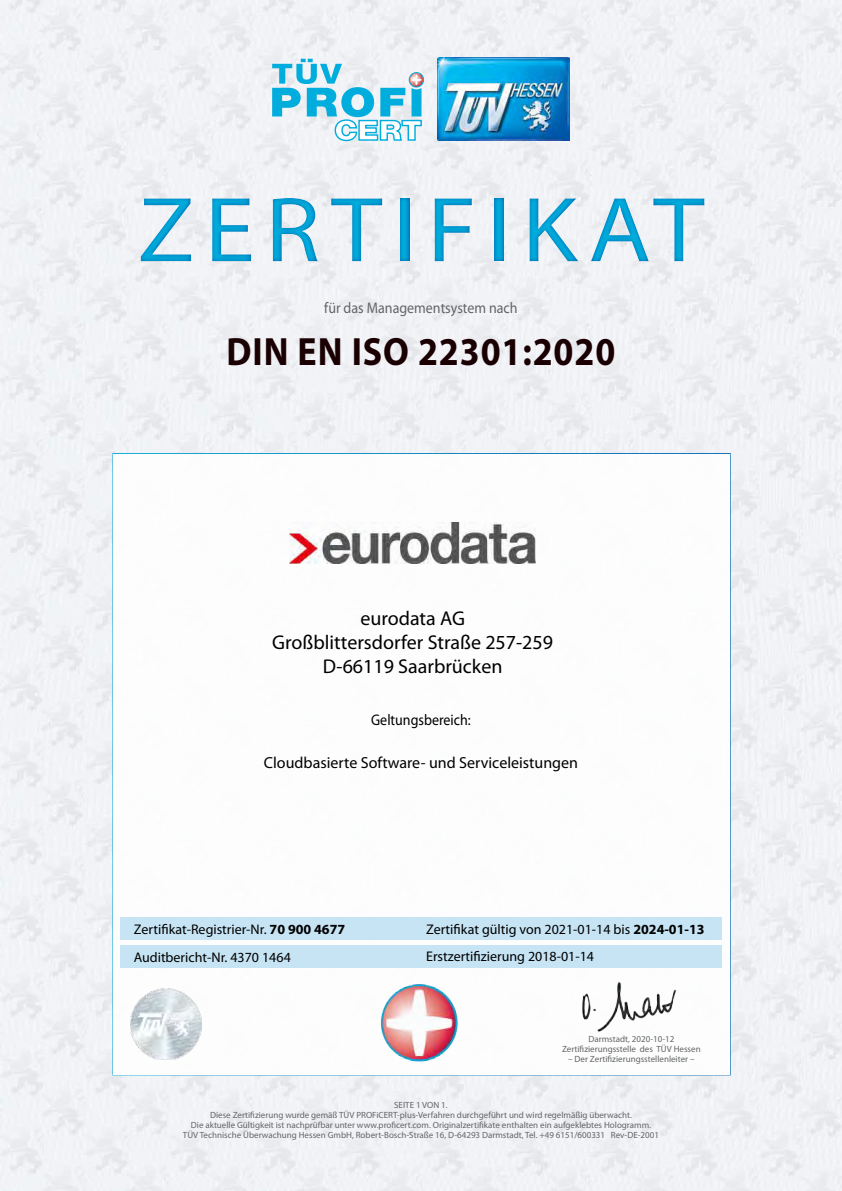
<style>
.page{position:relative;width:842px;height:1191px;background:#fff}
.page>*{position:absolute;margin:0;border:0;box-sizing:border-box;transform-origin:0 0}
.t1{font:93px "Myriad Pro";letter-spacing:.1em;color:#00addc;scale:1.1 1}
.t2{font:700 39.6px "Myriad Pro";letter-spacing:.025em;color:#1a0002;scale:.91 1}
.t3{font:20px/24px "Myriad Pro";color:#000;text-align:center}
.t4{font:16px "Myriad Pro";color:#000}
.t5{font:15.4px "Myriad Pro";color:#636466;scale:.91 1}
.t6{font:15.4px "Myriad Pro";color:#000;scale:.91 1}
.t7{font:14px/28.1px "Myriad Pro";color:#000}
.t8{font:9px/10px "Myriad Pro";color:#636466;text-align:center}
.s1{font-weight:700}
</style>
<div class="page">
<img style="left:0;top:0;width:842px;height:1191px">
<img style="left:437px;top:57px;width:132px;height:83px">
<div style="left:112px;top:453px;width:619px;height:622px;background:#fff;border:2px solid #fff"></div>
<div style="left:120px;top:945px;width:602px;height:23px;background:#c0e2f3"></div>
<div style="left:121px;top:917px;width:601px;height:22px;background:#c0e2f3"></div>
<img style="left:749px;top:906px;width:78px;height:54px">
<img style="left:736px;top:795px;width:97px;height:40px">
<img style="left:737px;top:681px;width:95px;height:34px">
<img style="left:738px;top:576px;width:93px;height:35px">
<img style="left:737px;top:479px;width:91px;height:36px">
<img style="left:582px;top:982px;width:94px;height:50px">
<svg style="left:272px;top:59px;width:152px;height:82px"></svg>
<img style="left:380px;top:984px;width:78px;height:78px">
<div style="left:0;top:172px;width:842px;height:114px;background:#006bb6;opacity:.75"></div>
<img style="left:130px;top:988px;width:71px;height:71px">
<img style="left:290px;top:522px;width:245px;height:41px">
<h1 class="t1" style="left:138px;top:173px;width:517px">ZERTIFIKAT</h1>
<h3 class="t5" style="left:324px;top:298px;width:214px">für das Managementsystem nach</h3>
<h2 class="t2" style="left:227px;top:326px;width:429px">DIN EN ISO 22301:2020</h2>
<h3 class="t3" style="left:272px;top:605px;width:282px">eurodata AG<br>Großblittersdorfer Straße 257-259<br>D-66119 Saarbrücken</h3>
<h3 class="t6" style="left:371px;top:710px;width:111px">Geltungsbereich:</h3>
<h3 class="t4" style="left:264px;top:753px;width:316px">Cloudbasierte Software- und Serviceleistungen</h3>
<h3 class="t7" style="left:134px;top:915px;width:213px">Zertifikat-Registrier-Nr. <span class="s1">70 900 4677<br></span>Auditbericht-Nr. 4370 1464</h3>
<h3 class="t7" style="left:426px;top:915px;width:280px">Zertifikat gültig von 2021-01-14 bis <span class="s1">2024-01-13</span></h3>
<h3 class="t7" style="left:426px;top:942px;width:169px">Erstzertifizierung 2018-01-14</h3>
<p class="t8" style="left:562px;top:1034px;width:140px">Darmstadt, 2020-10-12<br>Zertifizierungsstelle des TÜV Hessen</p>
<p class="t8" style="left:568px;top:1054px;width:128px">– Der Zertifizierungsstellenleiter –</p>
<p class="t8" style="left:183px;top:1100px;width:478px">SEITE 1 VON 1.<br>Diese Zertifizierung wurde gemäß TÜV PROFiCERT-plus-Verfahren durchgeführt und wird regelmäßig überwacht.<br>Die aktuelle Gültigkeit ist nachprüfbar unter www.proficert.com. Originalzertifikate enthalten ein aufgeklebtes Hologramm.<br>TÜV Technische Überwachung Hessen GmbH, Robert-Bosch-Straße 16, D-64293 Darmstadt, Tel. +49 6151/600331 Rev-DE-2001</p>
</div>
